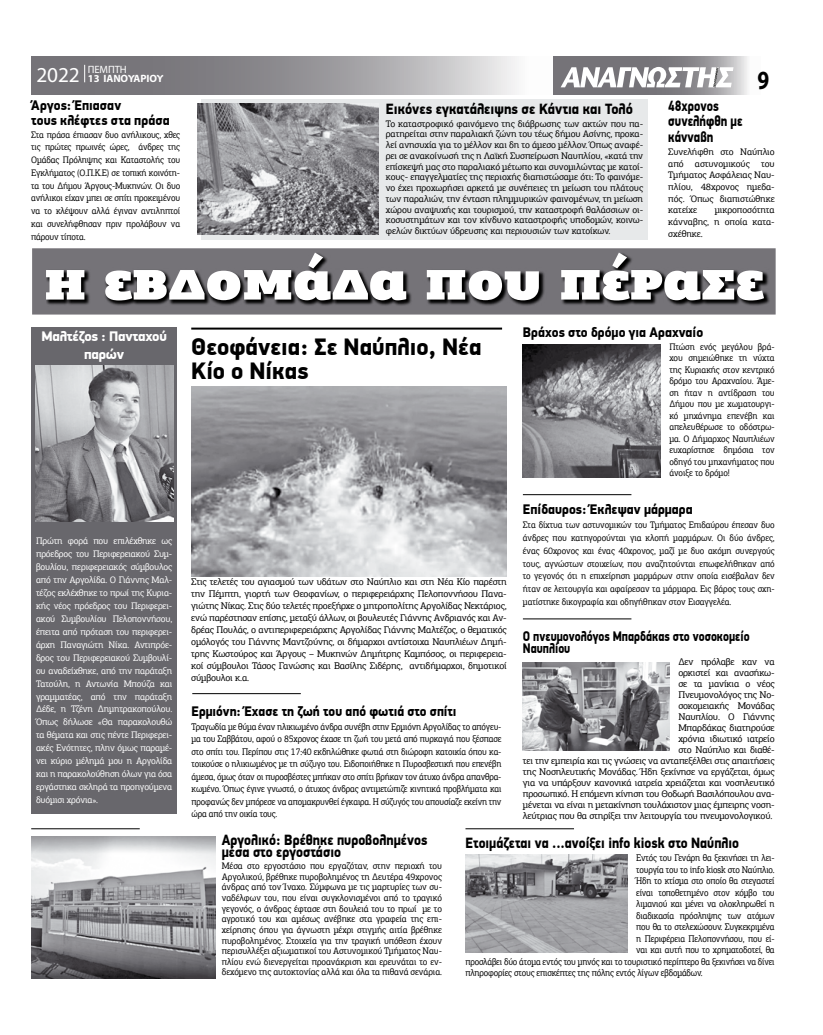
<style>
.page{position:relative;width:823px;height:1035px;background:#fff}
.page>*{position:absolute;margin:0;border:0;box-sizing:border-box;transform-origin:0 0}
.t1{font:900 57px "PF Agora Slab Pro";letter-spacing:-.02em;color:#fff}
.t2{font:700 26.3px "Myriad Pro";color:#000;scale:.81 1}
.t3{font:900 24px/24px "PF Din Display Pro";color:#000}
.t4{font:900 15px/12px "PF Din Display Pro";color:#000;scale:.88 1}
.t5{font:900 15px "PF Din Display Pro";color:#000;scale:.87 1}
.t6{font:900 15px "PF Din Display Pro";color:#000;scale:.91 1}
.t7{font:900 15px/15.7px "PF Din Display Pro";color:#000;scale:.8 1}
.t8{font:900 14px/15.2px "PF Din Display Pro";color:#000;scale:.93 1}
.t9{font:900 14px/11.7px "PF Din Display Pro";color:#000;scale:.81 1}
.t10{font:900 14px "PF Din Display Pro";color:#000;scale:.91 1}
.t11{font:900 14px/17.6px "PF Din Display Pro";letter-spacing:-.02em;color:#fff;text-align:center}
.t12{font:700 10.6px/9.4px "Myriad Pro";letter-spacing:-.01em;color:#fff}
.t13{font:9.7px/11px "PF Agora Slab Pro";letter-spacing:-.02em;color:#000;text-align:justify}
.t14{font:9.7px/12.5px "PF Agora Slab Pro";letter-spacing:-.02em;color:#000;text-align:justify;scale:.9 1}
.t15{font:9.5px/11.5px "PF Agora Slab Pro";letter-spacing:-.01em;color:#000;text-align:justify;scale:.93 1}
.t16{font:9.5px/10.8px "PF Agora Slab Pro";letter-spacing:-.01em;color:#000;text-align:justify}
.t17{font:9.5px/13px "PF Agora Slab Pro";letter-spacing:-.02em;color:#fff;text-align:justify}
.t18{font:9.5px/10.6px "PF Agora Slab Pro";letter-spacing:-.01em;color:#000;text-align:justify;scale:.95 1}
.s1{font-weight:400}
.s2{font-weight:400;font-size:21.3px}
</style>
<div class="page">
<svg style="left:556px;top:57px;width:192px;height:38px;background:#8f8e92"></svg>
<svg style="left:31px;top:57px;width:525px;height:38px;background:#a09ea2"></svg>
<svg style="left:560px;top:67px;width:173px;height:20px"></svg>
<svg style="left:84px;top:65px;width:1px;height:17px"></svg>
<svg style="left:32px;top:248px;width:743px;height:66px;background:#78767b"></svg>
<svg style="left:46px;top:252px;width:723px;height:54px;background:#424144"></svg>
<img style="left:191px;top:387px;width:315px;height:189px">
<hr style="left:191px;top:327px;width:311px;height:2px;background:#000">
<div style="left:201px;top:99px;width:446px;height:140px;background:#e7e9ea"></div>
<img style="left:197px;top:103px;width:181px;height:131px">
<div style="left:31px;top:327px;width:146px;height:487px;background:#68676c"></div>
<img style="left:36px;top:365px;width:137px;height:156px">
<hr style="left:192px;top:693px;width:108px;height:1px;background:#000">
<hr style="left:522px;top:618px;width:109px;height:1px;background:#000">
<hr style="left:522px;top:494px;width:109px;height:1px;background:#000">
<hr style="left:465px;top:828px;width:108px;height:1px;background:#000">
<hr style="left:31px;top:828px;width:109px;height:1px;background:#000">
<img style="left:522px;top:662px;width:147px;height:89px">
<img style="left:522px;top:344px;width:138px;height:133px">
<img style="left:465px;top:854px;width:162px;height:98px">
<img style="left:31px;top:836px;width:184px;height:142px">
<p class="t12" style="left:37px;top:64px;width:128px;text-indent:51px"><span class="s1">ΠΕΜΠΤΗ<br></span><span class="s2">2022</span> 13 ΙΑΝΟΥΑΡΙΟΥ</p>
<h2 class="t2" style="left:757px;top:63px;width:16px">9</h2>
<h3 class="t8" style="left:31px;top:98px;width:150px">Άργος: Έπιασαν<br>τους κλέφτες στα πράσα</h3>
<p class="t15" style="left:31px;top:128px;width:162px;line-height:12.7px">Στα πράσα έπιασαν δυο ανήλικους, χθες τις πρώτες πρωινές ώρες, άνδρες της Ομάδας Πρόληψης και Καταστολής του Εγκλήματος (Ο.Π.Κ.Ε) σε τοπική κοινότη&shy;τα του Δήμου Άργους-Μυκηνών. Οι δυο ανήλικοι είχαν μπει σε σπίτι προκειμένου να το κλέψουν αλλά έγιναν αντιληπτοί και συνελήφθησαν πριν προλάβουν να πάρουν τίποτα.</p>
<h3 class="t6" style="left:385px;top:100px;width:273px">Εικόνες εγκατάλειψης σε Κάντια και Τολό</h3>
<p class="t16" style="left:385px;top:118px;width:259px">Το καταστροφικό φαινόμενο της διάβρωσης των ακτών που πα&shy;ρατηρείται στην παραλιακή ζώνη του τέως δήμου Ασίνης, προκα&shy;λεί ανησυχία για το μέλλον και δη το άμεσο μέλλον. Όπως αναφέ&shy;ρει σε ανακοίνωσή της η Λαϊκή Συσπείρωση Ναυπλίου, «κατά την επίσκεψή μας στο παραλιακό μέτωπο και συνομιλώντας με κατοί&shy;κους- επαγγελματίες της περιοχής διαπιστώσαμε ότι: Το φαινόμε&shy;νο έχει προχωρήσει αρκετά με συνέπειες τη μείωση του πλάτους των παραλιών, την ένταση πλημμυρικών φαινομένων, τη μείωση χώρου αναψυχής και τουρισμού, την καταστροφή θαλάσσιων οι&shy;κοσυστημάτων και τον κίνδυνο καταστροφής υποδομών, κοινω&shy;φελών δικτύων ύδρευσης και περιουσιών των κατοίκων.</p>
<h3 class="t7" style="left:668px;top:98px;width:94px">48χρονος συνελήφθη με κάνναβη</h3>
<p class="t16" style="left:668px;top:146px;width:108px;line-height:11.7px">Συνελήφθη στο Ναύπλιο από αστυνομικούς του Τμήματος Ασφάλειας Ναυ&shy;πλίου, 48χρονος ημεδα&shy;πός. Όπως διαπιστώθηκε κατείχε</p>
<p class="t16" style="left:668px;top:204px;width:108px;line-height:11.7px;text-indent:46px">μικροποσότητα κάνναβης, η οποία κατα&shy;σχέθηκε.</p>
<h1 class="t1" style="left:44px;top:241px;width:721px">η εβδομάδα που πέρασε</h1>
<h3 class="t3" style="left:191px;top:336px;width:291px">Θεοφάνεια: Σε Ναύπλιο, Νέα<br>Κίο ο Νίκας</h3>
<h3 class="t8" style="left:522px;top:325px;width:195px">Βράχος στο δρόμο για Αραχναίο</h3>
<p class="t15" style="left:669px;top:341px;width:115px">Πτώση ενός μεγάλου βρά&shy;χου σημειώθηκε τη νύχτα της Κυριακής στον κεντρικό δρόμο του Αραχναίου. Άμε&shy;ση ήταν η αντίδραση του Δήμου που με χωματουργι&shy;κό μηχάνημα επενέβη και απελευθέρωσε το οδόστρω&shy;μα. Ο Δήμαρχος Ναυπλιέων ευχαρίστησε δημόσια τον οδηγό του μηχανήματος που άνοιξε το δρόμο!</p>
<h3 class="t8" style="left:522px;top:502px;width:184px">Επίδαυρος: Έκλεψαν μάρμαρα</h3>
<p class="t15" style="left:522px;top:518px;width:272px;line-height:12.9px">Στα δίχτυα των αστυνομικών του Τμήματος Επιδαύρου έπεσαν δυο άνδρες που κατηγορούνται για κλοπή μαρμάρων. Οι δύο άνδρες, ένας 60χρονος και ένας 40χρονος, μαζί με δυο ακόμη συνεργούς τους, αγνώστων στοιχείων, που αναζητούνται επωφελήθηκαν από το γεγονός ότι η επιχείρηση μαρμάρων στην οποία εισέβαλαν δεν ήταν σε λειτουργία και αφαίρεσαν τα μάρμαρα. Εις βάρος τους σχη&shy;ματίστηκε δικογραφία και οδηγήθηκαν στον Εισαγγελέα.</p>
<h3 class="t11" style="left:41px;top:328px;width:127px">Μαλτέζος : Πανταχού παρών</h3>
<p class="t17" style="left:36px;top:534px;width:138px">Πρώτη φορά που επιλέχθηκε ως πρόεδρος του Περιφερειακού Συμ&shy;βουλίου, περιφερειακός σύμβουλος από την Αργολίδα. Ο Γιάννης Μαλ&shy;τέζος εκλέχθηκε το πρωί της Κυρια&shy;κής νέος πρόεδρος του Περιφερει&shy;ακού Συμβουλίου Πελοποννήσου, έπειτα από πρόταση του περιφερει&shy;άρχη Παναγιώτη Νίκα. Αντιπρόε&shy;δρος του Περιφερειακού Συμβουλί&shy;ου αναδείχθηκε, από την παράταξη Τατούλη, η Αντωνία Μπούζα και γραμματέας, από την παράταξη Δέδε, η Τζένη Δημητρακοπούλου.<br>Όπως δήλωσε «Θα παρακολουθώ τα θέματα και στις πέντε Περιφερει&shy;ακές Ενότητες, πλην όμως παραμέ&shy;νει κύριο μέλημά μου η Αργολίδα και η παρακολούθηση όλων για όσα εργάστηκα σκληρά τα προηγούμενα δυόμισι χρόνια».</p>
<p class="t13" style="left:191px;top:575px;width:317px;line-height:12px">Στις τελετές του αγιασμού των υδάτων στο Ναύπλιο και στη Νέα Κίο παρέστη την Πέμπτη, γιορτή των Θεοφανίων, ο περιφερειάρχης Πελοποννήσου Πανα&shy;γιώτης Νίκας. Στις δύο τελετές προεξήρχε ο μητροπολίτης Αργολίδας Νεκτάριος, ενώ παρέστησαν επίσης, μεταξύ άλλων, οι βουλευτές Γιάννης Ανδριανός και Αν&shy;δρέας Πουλάς, ο αντιπεριφερειάρχης Αργολίδας Γιάννης Μαλτέζος, ο θεματικός ομόλογός του Γιάννης Μαντζούνης, οι δήμαρχοι αντίστοιχα Ναυπλιέων Δημή&shy;τρης Κωστούρος και Άργους – Μυκηνών Δημήτρης Καμπόσος, οι περιφερεια&shy;κοί σύμβουλοι Τάσος Γανώσης και Βασίλης Σιδέρης, αντιδήμαρχοι, δημοτικοί σύμβουλοι κ.α.</p>
<h3 class="t9" style="left:522px;top:631px;width:281px">Ο πνευμονολόγος Μπαρδάκας στο νοσοκομείο<br>Ναυπλίου</h3>
<p class="t13" style="left:522px;top:656px;width:253px;text-align:right">Δεν πρόλαβε καν να<br>ορκιστεί και ανασήκω-<br>σε τα μανίκια ο νέος<br>Πνευμονολόγος της Νο-<br>σοκομειακής Μονάδας<br>Ναυπλίου. Ο Γιάννης<br>Μπαρδάκας διατηρούσε<br>χρόνια ιδιωτικό ιατρείο<br>στο Ναύπλιο και διαθέ-<br>τει την εμπειρία και τις γνώσεις να ανταπεξέλθει στις απαιτήσεις της Νοσηλευτικής Μονάδας. Ήδη ξεκίνησε να εργάζεται, όμως για να υπάρξουν κανονικά ιατρεία χρειάζεται και νοσηλευτικό προσωπικό. Η επόμενη κίνηση του Θοδωρή Βασιλόπουλου ανα&shy;μένεται να είναι η μετακίνηση τουλάχιστον μιας έμπειρης νοση&shy;λεύτριας που θα στηρίξει την λειτουργία του πνευμονολογικού.</p>
<h3 class="t10" style="left:191px;top:702px;width:292px">Ερμιόνη: Έχασε τη ζωή του από φωτιά στο σπίτι</h3>
<p class="t14" style="left:191px;top:720px;width:346px">Τραγωδία με θύμα έναν ηλικιωμένο άνδρα συνέβη στην Ερμιόνη Αργολίδας το απόγευ&shy;μα του Σαββάτου, αφού ο 85χρονος έχασε τη ζωή του μετά από πυρκαγιά που ξέσπασε στο σπίτι του. Περίπου στις 17:40 εκδηλώθηκε φωτιά στη διώροφη κατοικία όπου κα&shy;τοικούσε ο ηλικιωμένος με τη σύζυγο του. Ειδοποιήθηκε η Πυροσβεστική που επενέβη άμεσα, όμως όταν οι πυροσβέστες μπήκαν στο σπίτι βρήκαν τον άτυχο άνδρα απανθρα&shy;κωμένο. Όπως έγινε γνωστό, ο άτυχος άνδρας αντιμετώπιζε κινητικά προβλήματα και προφανώς δεν μπόρεσε να απομακρυνθεί έγκαιρα. Η σύζυγός του απουσίαζε εκείνη την ώρα από την οικία τους.</p>
<h3 class="t4" style="left:222px;top:834px;width:235px">Αργολικό: Βρέθηκε πυροβολημένος μέσα στο εργοστάσιο</h3>
<p class="t18" style="left:222px;top:860px;width:233px">Μέσα στο εργοστάσιο που εργαζόταν, στην περιοχή του Αργολικού, βρέθηκε πυροβολημένος τη Δευτέρα 49χρονος άνδρας από τον Ίναχο. Σύμφωνα με τις μαρτυρίες των συ&shy;ναδέλφων του, που είναι συγκλονισμένοι από το τραγικό γεγονός, ο άνδρας έφτασε στη δουλειά του το πρωί με το αγροτικό του και αμέσως ανέβηκε στα γραφεία της επι&shy;χείρησης όπου για άγνωστη μέχρι στιγμής αιτία βρέθηκε πυροβολημένος. Στοιχεία για την τραγική υπόθεση έχουν περισυλλέξει αξιωματικοί του Αστυνομικού Τμήματος Ναυ&shy;πλίου ενώ διενεργείται προανάκριση και ερευνάται το εν&shy;δεχόμενο της αυτοκτονίας αλλά και όλα τα πιθανά σενάρια.</p>
<h3 class="t5" style="left:465px;top:834px;width:316px">Ετοιμάζεται να …ανοίξει info kiosk στο Ναύπλιο</h3>
<p class="t14" style="left:635px;top:851px;width:155px">Εντός του Γενάρη θα ξεκινήσει τη λει-</p>
<p class="t14" style="left:635px;top:863px;width:155px">τουργία του το info kiosk στο Ναύπλιο.</p>
<p class="t14" style="left:635px;top:875px;width:155px">Ήδη το κτίσμα στο οποίο θα στεγαστεί</p>
<p class="t14" style="left:635px;top:886px;width:155px">είναι τοποθετημένο στον κόμβο του</p>
<p class="t14" style="left:635px;top:898px;width:155px">λιμανιού και μένει να ολοκληρωθεί η</p>
<p class="t14" style="left:635px;top:909px;width:155px">διαδικασία πρόσληψης των ατόμων</p>
<p class="t14" style="left:635px;top:921px;width:155px">που θα το στελεχώσουν. Συγκεκριμένα</p>
<p class="t14" style="left:635px;top:932px;width:155px">η Περιφέρεια Πελοποννήσου, που εί-</p>
<p class="t14" style="left:635px;top:943px;width:155px">ναι και αυτή που το χρηματοδοτεί, θα</p>
<p class="t14" style="left:465px;top:955px;width:345px">προσλάβει δύο άτομα εντός του μηνός και το τουριστικό περίπτερο θα ξεκινήσει να δίνει</p>
<p class="t14" style="left:465px;top:967px;width:265px">πληροφορίες στους επισκέπτες της πόλης εντός λίγων εβδομάδων.</p>
</div>
